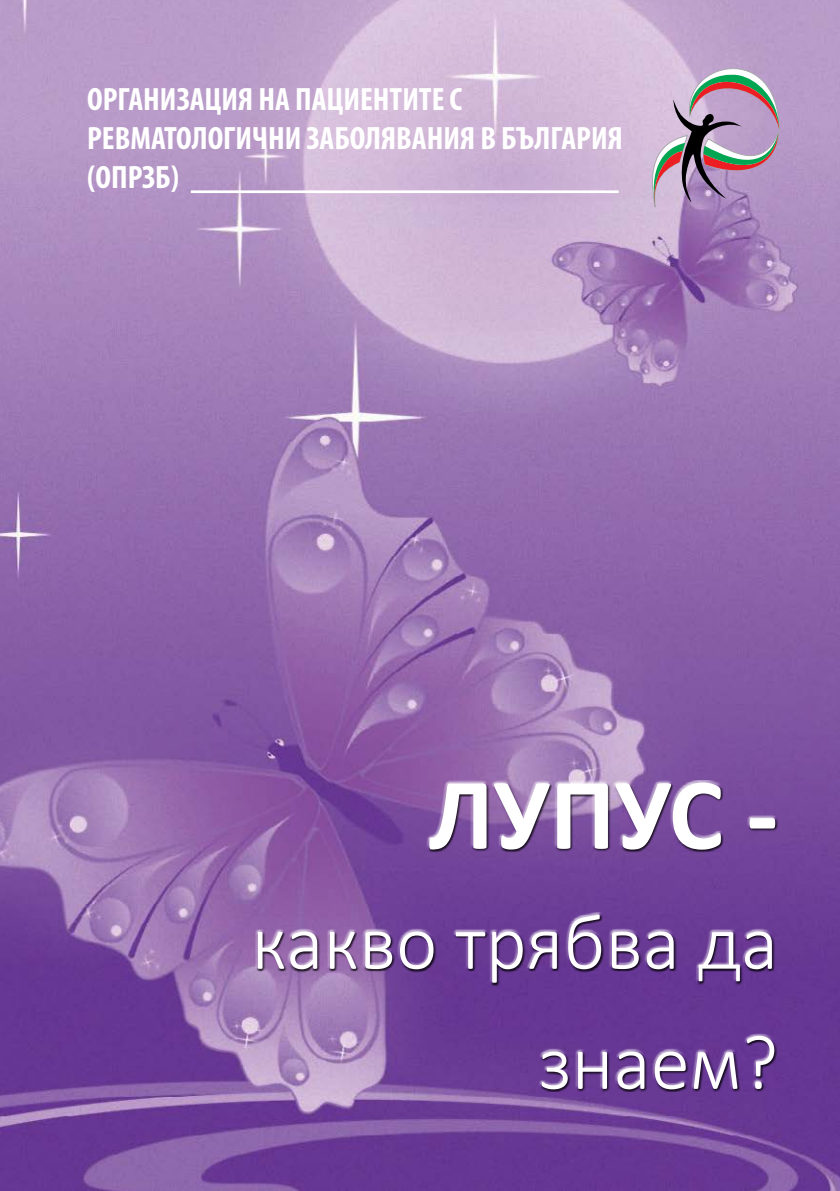
<style>
.page{position:relative;width:840px;height:1191px;background:#fff}
.page>*{position:absolute;margin:0;border:0;box-sizing:border-box;transform-origin:0 0}
.t1{font:700 103px "Calibri";color:#fff}
.t2{font:300 79px/120px "Calibri";color:#fff;text-align:right}
.t3{font:700 condensed 32.4px/38.8px "Myriad Pro";color:#fff}
</style>
<div class="page">
<img style="left:0;top:0;width:839px;height:1191px">
<svg style="left:651px;top:68px;width:127px;height:139px;background:#ac98ae"></svg>
<hr style="left:191px;top:190px;width:427px;height:3px;background:#fff">
<div style="left:255px;top:783px;width:523px;height:309px;background:#000;opacity:.75"></div>
<p class="t3" style="left:87px;top:79px;width:537px">ОРГАНИЗАЦИЯ НА ПАЦИЕНТИТЕ С<br>РЕВМАТОЛОГИЧНИ ЗАБОЛЯВАНИЯ В БЪЛГАРИЯ (ОПРЗБ)</p>
<h1 class="t1" style="left:428px;top:748px;width:350px">ЛУПУС -</h1>
<h2 class="t2" style="left:251px;top:881px;width:528px">какво трябва да знаем?</h2>
</div>
